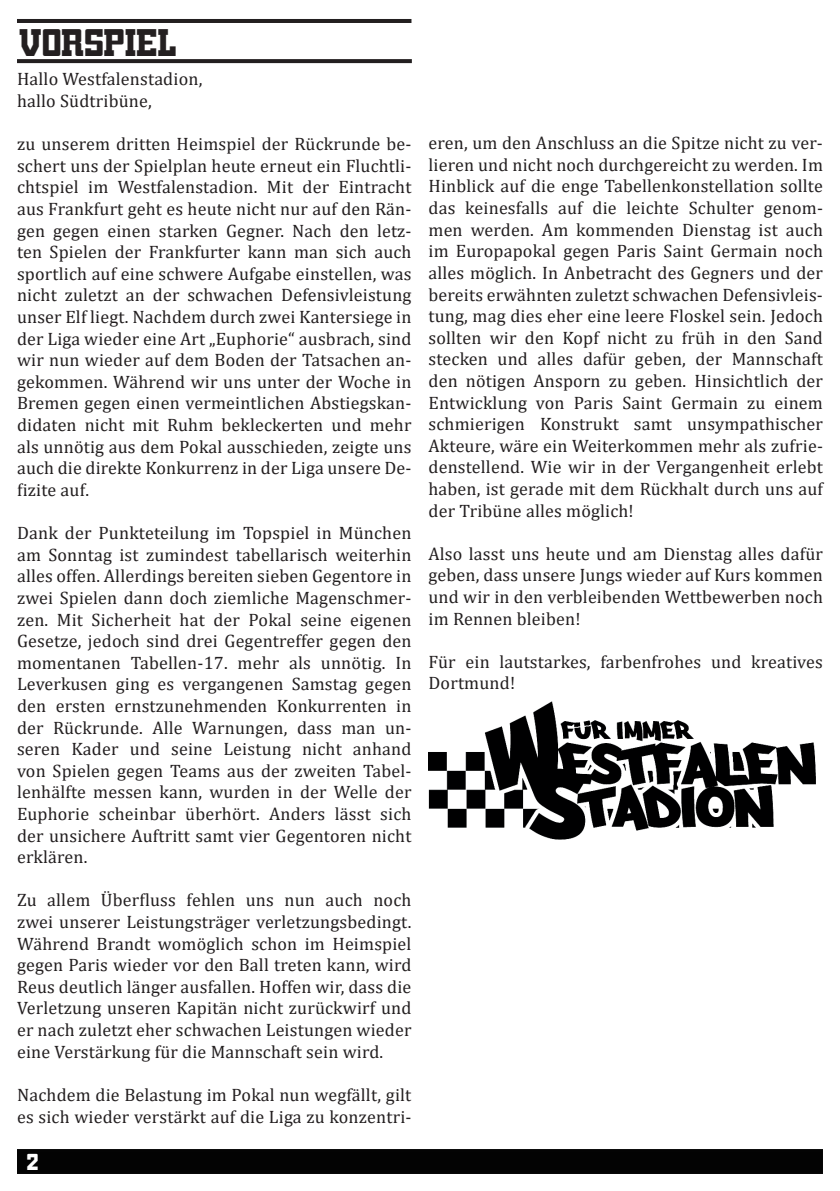
<style>
.page{position:relative;width:840px;height:1191px;background:#fff}
.page>*{position:absolute;margin:0;border:0;box-sizing:border-box;transform-origin:0 0}
.t1{font:40px "Trump Town Pro";color:#231f20}
.t2{font:24px "Trump Town Pro";color:#fff}
.t3{font:18px/21.6px "Cambria";letter-spacing:.01em;color:#231f20;text-align:justify}
</style>
<div class="page">
<div style="left:17px;top:1149px;width:805px;height:25px;background:#030303"></div>
<img style="left:428px;top:701px;width:388px;height:139px">
<hr style="left:17px;top:19px;width:394px;height:4px;background:#231f20">
<svg style="left:17px;top:59px;width:394px;height:4px;background:#282425"></svg>
<h1 class="t1" style="left:19px;top:21px;width:159px">VORSPIEL</h1>
<p class="t3" style="left:17px;top:68px;width:187px">Hallo Westfalenstadion, hallo Südtribüne,</p>
<p class="t3" style="left:17px;top:133px;width:396px">zu unserem dritten Heimspiel der Rückrunde be&shy;schert uns der Spielplan heute erneut ein Fluchtli&shy;chtspiel im Westfalenstadion. Mit der Eintracht aus Frankfurt geht es heute nicht nur auf den Rän&shy;gen gegen einen starken Gegner. Nach den letz&shy;ten Spielen der Frankfurter kann man sich auch sportlich auf eine schwere Aufgabe einstellen, was nicht zuletzt an der schwachen Defensivleistung unser Elf liegt. Nachdem durch zwei Kantersiege in der Liga wieder eine Art „Euphorie“ ausbrach, sind wir nun wieder auf dem Boden der Tatsachen an&shy;gekommen. Während wir uns unter der Woche in Bremen gegen einen vermeintlichen Abstiegskan&shy;didaten nicht mit Ruhm bekleckerten und mehr als unnötig aus dem Pokal ausschieden, zeigte uns auch die direkte Konkurrenz in der Liga unsere De&shy;fizite auf.</p>
<p class="t3" style="left:17px;top:522px;width:396px">Dank der Punkteteilung im Topspiel in München am Sonntag ist zumindest tabellarisch weiterhin alles offen. Allerdings bereiten sieben Gegentore in zwei Spielen dann doch ziemliche Magenschmer&shy;zen. Mit Sicherheit hat der Pokal seine eigenen Gesetze, jedoch sind drei Gegentreffer gegen den momentanen Tabellen-17. mehr als unnötig. In Leverkusen ging es vergangenen Samstag gegen den ersten ernstzunehmenden Konkurrenten in der Rückrunde. Alle Warnungen, dass man un&shy;seren Kader und seine Leistung nicht anhand von Spielen gegen Teams aus der zweiten Tabel&shy;lenhälfte messen kann, wurden in der Welle der Euphorie scheinbar überhört. Anders lässt sich der unsichere Auftritt samt vier Gegentoren nicht erklären.</p>
<p class="t3" style="left:17px;top:889px;width:396px">Zu allem Überfluss fehlen uns nun auch noch zwei unserer Leistungsträger verletzungsbedingt.<br>Während Brandt womöglich schon im Heimspiel gegen Paris wieder vor den Ball treten kann, wird Reus deutlich länger ausfallen. Hoffen wir, dass die Verletzung unseren Kapitän nicht zurückwirf und er nach zuletzt eher schwachen Leistungen wieder eine Verstärkung für die Mannschaft sein wird.</p>
<p class="t3" style="left:17px;top:1083px;width:396px">Nachdem die Belastung im Pokal nun wegfällt, gilt es sich wieder verstärkt auf die Liga zu konzentri-</p>
<h2 class="t2" style="left:27px;top:1149px;width:13px">2</h2>
<p class="t3" style="left:428px;top:132px;width:396px">eren, um den Anschluss an die Spitze nicht zu ver&shy;lieren und nicht noch durchgereicht zu werden. Im Hinblick auf die enge Tabellenkonstellation sollte das keinesfalls auf die leichte Schulter genom&shy;men werden. Am kommenden Dienstag ist auch im Europapokal gegen Paris Saint Germain noch alles möglich. In Anbetracht des Gegners und der bereits erwähnten zuletzt schwachen Defensivleis&shy;tung, mag dies eher eine leere Floskel sein. Jedoch sollten wir den Kopf nicht zu früh in den Sand stecken und alles dafür geben, der Mannschaft den nötigen Ansporn zu geben. Hinsichtlich der Entwicklung von Paris Saint Germain zu einem schmierigen Konstrukt samt unsympathischer Akteure, wäre ein Weiterkommen mehr als zufrie&shy;denstellend. Wie wir in der Vergangenheit erlebt haben, ist gerade mit dem Rückhalt durch uns auf der Tribüne alles möglich!</p>
<p class="t3" style="left:428px;top:543px;width:396px">Also lasst uns heute und am Dienstag alles dafür geben, dass unsere Jungs wieder auf Kurs kommen und wir in den verbleibenden Wettbewerben noch im Rennen bleiben!</p>
<p class="t3" style="left:428px;top:651px;width:395px">Für ein lautstarkes, farbenfrohes und kreatives<br>Dortmund!</p>
</div>
